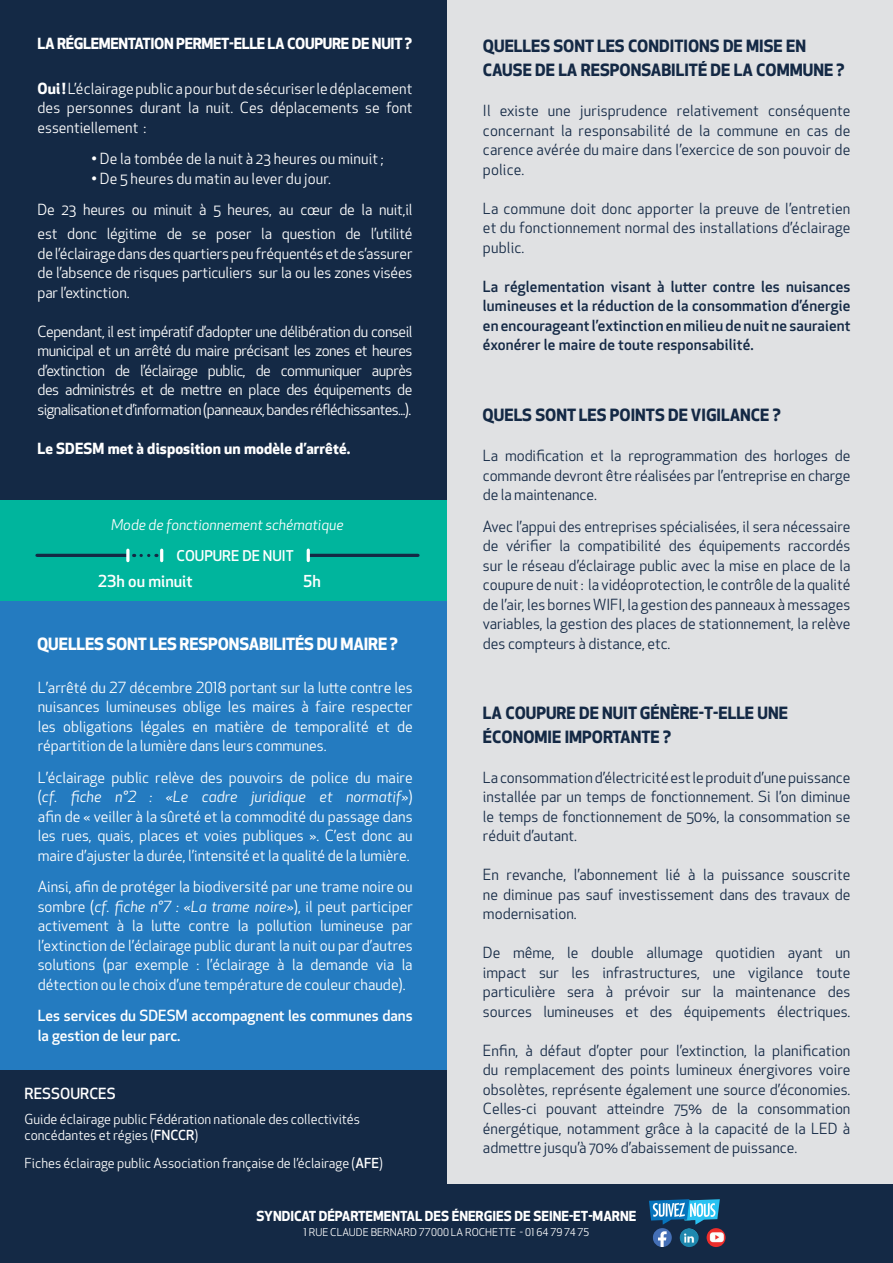
<style>
.page{position:relative;width:893px;height:1263px;background:#fff}
.page>*{position:absolute;margin:0;border:0;box-sizing:border-box;transform-origin:0 0}
.t1{font:700 16.5px/24px "Apex New";color:#142945}
.t2{font:700 16.5px "Apex New";letter-spacing:-.01em;color:#fff}
.t3{font:500 16.05px "Apex New";color:#fff}
.t4{font:15px/19.5px "Apex New";color:#142945;text-align:justify}
.t5{font:15px/19.5px "Apex New";color:#fff;text-align:justify}
.t6{font:500 15px/19.5px "Apex New";letter-spacing:.01em;color:#142945;text-align:justify}
.t7{font:500 15px/19.5px "Apex New";color:#fff}
.t8{font:700 15px "Apex New";letter-spacing:-.02em;color:#fff}
.t9{font:700 15px "Apex New";letter-spacing:.005em;color:#fff}
.t10{font:italic 14.55px "Apex New";color:#fff}
.t11{font:500 14.55px "Apex New";color:#fff}
.t12{font:13.5px/16.2px "Apex New";color:#fff}
.t13{font:700 13.5px "Apex New";color:#fff}
.t14{font:10.5px "Apex New";letter-spacing:.005em;color:#fff}
.s1{font-weight:700}
.s2{font-style:italic}
.s3{font-weight:500}
</style>
<div class="page">
<div style="left:445px;top:0;width:448px;height:1185px;background:#e0e1e3"></div>
<div style="left:0;top:601px;width:446px;height:469px;background:#247bc0"></div>
<div style="left:0;top:1070px;width:446px;height:115px;background:#142945"></div>
<div style="left:0;top:1185px;width:893px;height:78px;background:#142945"></div>
<svg style="left:649px;top:1199px;width:71px;height:26px"></svg>
<div style="left:0;top:0;width:446px;height:500px;background:#142945"></div>
<div style="left:0;top:500px;width:446px;height:101px;background:#00b59d"></div>
<hr style="left:37px;top:554px;width:91px;height:3px;background:#142945">
<hr style="left:309px;top:554px;width:109px;height:3px;background:#142945">
<svg style="left:307px;top:550px;width:3px;height:11px"></svg>
<svg style="left:653px;top:1228px;width:19px;height:19px"></svg>
<svg style="left:658px;top:1231px;width:9px;height:16px"></svg>
<img style="left:707px;top:1228px;width:18px;height:19px;border-radius:9px">
<img style="left:680px;top:1228px;width:19px;height:19px;border-radius:9px">
<svg style="left:141px;top:550px;width:22px;height:11px"></svg>
<svg style="left:126px;top:550px;width:4px;height:11px"></svg>
<p class="t8" style="left:37px;top:33px;width:376px">LA RÉGLEMENTATION PERMET-ELLE LA COUPURE DE NUIT ?</p>
<p class="t5" style="left:37px;top:79px;width:376px"><span class="s1">Oui !</span> L’éclairage public a pour but de sécuriser le déplacement des personnes durant la nuit. Ces déplacements se font essentiellement :</p>
<p class="t5" style="left:91px;top:149px;width:294px">• De la tombée de la nuit à 23 heures ou minuit ;</p>
<p class="t5" style="left:37px;top:163px;width:377px;line-height:31.5px;text-indent:54px">• De 5 heures du matin au lever du jour.<br>De 23 heures ou minuit à 5 heures, au cœur de la nuit,il</p>
<p class="t5" style="left:37px;top:224px;width:376px">est donc légitime de se poser la question de l’utilité de l’éclairage dans des quartiers peu fréquentés et de s’assurer de l’absence de risques particuliers sur la ou les zones visées par l’extinction.</p>
<p class="t5" style="left:37px;top:322px;width:377px">Cependant, il est impératif d’adopter une délibération du conseil municipal et un arrêté du maire précisant les zones et heures d’extinction de l’éclairage public, de communiquer auprès des administrés et de mettre en place des équipements de signalisation et d’information (panneaux, bandes réfléchissantes...).</p>
<p class="t9" style="left:37px;top:438px;width:314px">Le SDESM met à disposition un modèle d’arrêté.</p>
<p class="t10" style="left:111px;top:515px;width:234px">Mode de fonctionnement schématique</p>
<p class="t11" style="left:177px;top:546px;width:119px">COUPURE DE NUIT</p>
<p class="t3" style="left:98px;top:570px;width:96px">23h ou minuit</p>
<p class="t3" style="left:303px;top:570px;width:19px">5h</p>
<p class="t2" style="left:37px;top:632px;width:362px">QUELLES SONT LES RESPONSABILITÉS DU MAIRE ?</p>
<p class="t5" style="left:38px;top:677px;width:376px">L’arrêté du 27 décembre 2018 portant sur la lutte contre les nuisances lumineuses oblige les maires à faire respecter les obligations légales en matière de temporalité et de répartition de la lumière dans leurs communes.</p>
<p class="t5" style="left:38px;top:767px;width:376px">L’éclairage public relève des pouvoirs de police du maire (<span class="s2">cf. fiche n°2 : «Le cadre juridique et normatif»</span>) afin de « veiller à la sûreté et la commodité du passage dans les rues, quais, places et voies publiques ». C’est donc au maire d’ajuster la durée, l’intensité et la qualité de la lumière.</p>
<p class="t5" style="left:38px;top:877px;width:377px">Ainsi, afin de protéger la biodiversité par une trame noire ou sombre (<span class="s2">cf. fiche n°7 : «La trame noire»</span>), il peut participer activement à la lutte contre la pollution lumineuse par l’extinction de l’éclairage public durant la nuit ou par d’autres solutions (par exemple : l’éclairage à la demande via la détection ou le choix d’une température de couleur chaude).</p>
<p class="t7" style="left:38px;top:1006px;width:376px">Les services du SDESM accompagnent les communes dans la gestion de leur parc.</p>
<p class="t7" style="left:25px;top:1084px;width:93px">RESSOURCES</p>
<p class="t12" style="left:25px;top:1111px;width:337px">Guide éclairage public Fédération nationale des collectivités concédantes et régies (<span class="s3">FNCCR</span>)</p>
<p class="t12" style="left:25px;top:1155px;width:360px">Fiches éclairage public Association française de l’éclairage (<span class="s3">AFE</span>)</p>
<p class="t1" style="left:483px;top:33px;width:363px">QUELLES SONT LES CONDITIONS DE MISE EN<br>CAUSE DE LA RESPONSABILITÉ DE LA COMMUNE ?</p>
<p class="t4" style="left:483px;top:101px;width:369px">Il existe une jurisprudence relativement conséquente concernant la responsabilité de la commune en cas de carence avérée du maire dans l’exercice de son pouvoir de police.</p>
<p class="t4" style="left:483px;top:198px;width:369px">La commune doit donc apporter la preuve de l’entretien et du fonctionnement normal des installations d’éclairage public.</p>
<p class="t6" style="left:483px;top:276px;width:369px">La réglementation visant à lutter contre les nuisances lumineuses et la réduction de la consommation d’énergie en encourageant l’extinction en milieu de nuit ne sauraient éxonérer le maire de toute responsabilité.</p>
<p class="t1" style="left:483px;top:402px;width:300px">QUELS SONT LES POINTS DE VIGILANCE ?</p>
<p class="t4" style="left:483px;top:446px;width:369px">La modification et la reprogrammation des horloges de commande devront être réalisées par l’entreprise en charge de la maintenance.</p>
<p class="t4" style="left:483px;top:517px;width:369px">Avec l’appui des entreprises spécialisées, il sera nécessaire de vérifier la compatibilité des équipements raccordés sur le réseau d’éclairage public avec la mise en place de la coupure de nuit : la vidéoprotection, le contrôle de la qualité de l’air, les bornes WIFI, la gestion des panneaux à messages variables, la gestion des places de stationnement, la relève des compteurs à distance, etc.</p>
<p class="t1" style="left:483px;top:701px;width:306px">LA COUPURE DE NUIT GÉNÈRE-T-ELLE UNE<br>ÉCONOMIE IMPORTANTE ?</p>
<p class="t4" style="left:483px;top:768px;width:369px">La consommation d’électricité est le produit d’une puissance installée par un temps de fonctionnement. Si l’on diminue le temps de fonctionnement de 50%, la consommation se réduit d’autant.</p>
<p class="t4" style="left:483px;top:865px;width:369px">En revanche, l’abonnement lié à la puissance souscrite ne diminue pas sauf investissement dans des travaux de modernisation.</p>
<p class="t4" style="left:483px;top:943px;width:369px">De même, le double allumage quotidien ayant un impact sur les infrastructures, une vigilance toute particulière sera à prévoir sur la maintenance des sources lumineuses et des équipements électriques.</p>
<p class="t4" style="left:483px;top:1041px;width:369px">Enfin, à défaut d’opter pour l’extinction, la planification du remplacement des points lumineux énergivores voire obsolètes, représente également une source d’économies.<br>Celles-ci pouvant atteindre 75% de la consommation énergétique, notamment grâce à la capacité de la LED à admettre jusqu’à 70% d’abaissement de puissance.</p>
<p class="t13" style="left:257px;top:1206px;width:381px">SYNDICAT DÉPARTEMENTAL DES ÉNERGIES DE SEINE-ET-MARNE</p>
<p class="t14" style="left:303px;top:1225px;width:288px">1 RUE CLAUDE BERNARD 77000 LA ROCHETTE - 01 64 79 74 75</p>
</div>
